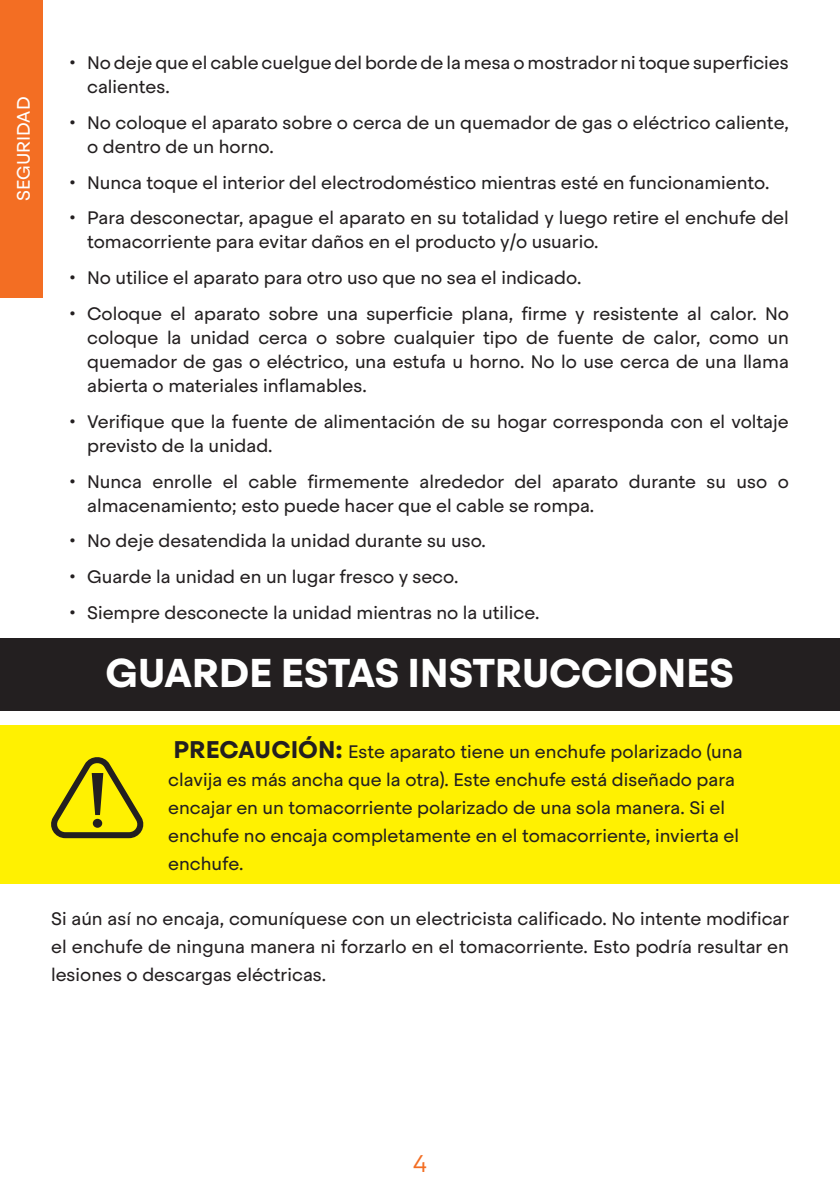
<style>
.page{position:relative;width:840px;height:1191px;background:#fff}
.page>*{position:absolute;margin:0;border:0;box-sizing:border-box;transform-origin:0 0}
.t1{font:700 40px "Steradian";letter-spacing:-.01em;color:#fff}
.t2{font:300 24px "Steradian";color:#f36e23}
.t3{font:18px/24px "Steradian";color:#231f20}
.t4{font:18px "Steradian";color:#fff}
.s1{font-weight:700;font-size:24px}
</style>
<div class="page">
<div style="left:0;top:724px;width:839px;height:159px;background:#fff101"></div>
<div style="left:0;top:638px;width:839px;height:72px;background:#231f20"></div>
<div style="left:0;top:0;width:42px;height:298px;background:#f36e23"></div>
<svg style="left:51px;top:757px;width:93px;height:82px"></svg>
<div style="left:93px;top:819px;width:9px;height:8px;background:#231f20;border-radius:50%"></div>
<p class="t4" style="left:13px;top:201px;width:106px;rotate:-90deg">SEGURIDAD</p>
<p class="t3" style="left:87px;top:51px;width:702px;text-indent:-18px">• No deje que el cable cuelgue del borde de la mesa o mostrador ni toque superficies calientes.</p>
<p class="t3" style="left:87px;top:111px;width:702px;text-indent:-18px">• No coloque el aparato sobre o cerca de un quemador de gas o eléctrico caliente, o dentro de un horno.</p>
<p class="t3" style="left:69px;top:170px;width:701px">• Nunca toque el interior del electrodoméstico mientras esté en funcionamiento.</p>
<p class="t3" style="left:87px;top:206px;width:703px;text-indent:-18px">• Para desconectar, apague el aparato en su totalidad y luego retire el enchufe del tomacorriente para evitar daños en el producto y/o usuario.</p>
<p class="t3" style="left:69px;top:266px;width:513px">• No utilice el aparato para otro uso que no sea el indicado.</p>
<p class="t3" style="left:87px;top:302px;width:703px;text-align:justify;text-indent:-18px">• Coloque el aparato sobre una superficie plana, firme y resistente al calor. No coloque la unidad cerca o sobre cualquier tipo de fuente de calor, como un quemador de gas o eléctrico, una estufa u horno. No lo use cerca de una llama abierta o materiales inflamables.</p>
<p class="t3" style="left:87px;top:409px;width:703px;text-indent:-18px">• Verifique que la fuente de alimentación de su hogar corresponda con el voltaje previsto de la unidad.</p>
<p class="t3" style="left:87px;top:469px;width:703px;text-indent:-18px">• Nunca enrolle el cable firmemente alrededor del aparato durante su uso o almacenamiento; esto puede hacer que el cable se rompa.</p>
<p class="t3" style="left:69px;top:529px;width:418px">• No deje desatendida la unidad durante su uso.</p>
<p class="t3" style="left:69px;top:565px;width:390px">• Guarde la unidad en un lugar fresco y seco.</p>
<p class="t3" style="left:69px;top:601px;width:471px">• Siempre desconecte la unidad mientras no la utilice.</p>
<h1 class="t1" style="left:105px;top:648px;width:630px">GUARDE ESTAS INSTRUCCIONES</h1>
<p class="t3" style="left:168px;top:738px;width:575px;line-height:28px"><span class="s1">PRECAUCIÓN:</span> Este aparato tiene un enchufe polarizado (una clavija es más ancha que la otra). Este enchufe está diseñado para encajar en un tomacorriente polarizado de una sola manera. Si el enchufe no encaja completamente en el tomacorriente, invierta el enchufe.</p>
<p class="t3" style="left:51px;top:905px;width:739px;line-height:28px;text-align:justify">Si aún así no encaja, comuníquese con un electricista calificado. No intente modificar el enchufe de ninguna manera ni forzarlo en el tomacorriente. Esto podría resultar en lesiones o descargas eléctricas.</p>
<h2 class="t2" style="left:413px;top:1149px;width:15px">4</h2>
</div>
